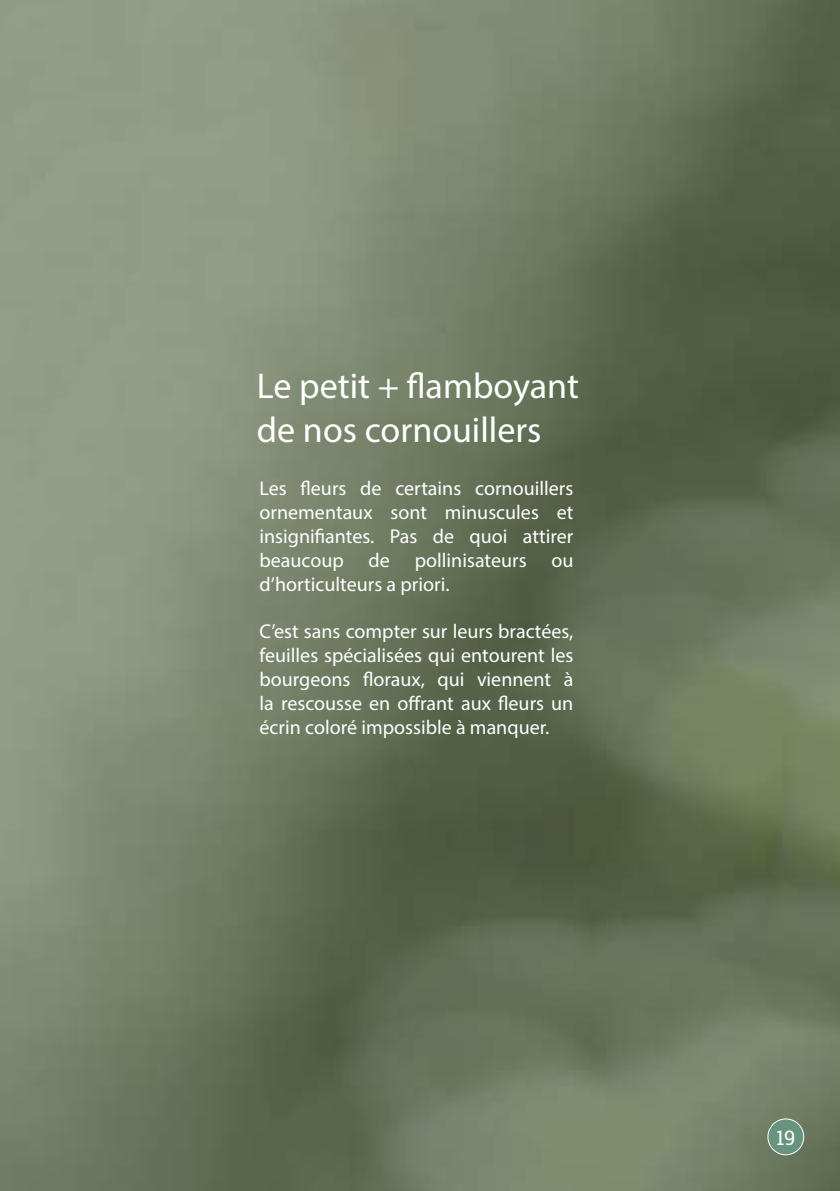
<style>
.page{position:relative;width:840px;height:1191px;background:#fff}
.page>*{position:absolute;margin:0;border:0;box-sizing:border-box;transform-origin:0 0}
.t1{font:36px/43.2px "Myriad Pro";color:#fff}
.t2{font:20px/24px "Myriad Pro";color:#fff;text-align:justify}
.t3{font:20px "Roboto Slab";color:#fff}
</style>
<div class="page">
<img style="left:0;top:0;width:839px;height:1191px">
<div style="left:767px;top:1119px;width:36px;height:35px;background:#68937e;border-radius:50%"></div>
<div style="left:767px;top:1118px;width:36px;height:37px;border:1px solid #fff;border-radius:50%"></div>
<h1 class="t1" style="left:257px;top:364px;width:323px">Le petit + flamboyant de nos cornouillers</h1>
<p class="t2" style="left:259px;top:476px;width:315px">Les fleurs de certains cornouillers ornementaux sont minuscules et insignifiantes. Pas de quoi attirer beaucoup de pollinisateurs ou d’horticulteurs a priori.</p>
<p class="t2" style="left:259px;top:618px;width:315px">C’est sans compter sur leurs bractées, feuilles spécialisées qui entourent les bourgeons floraux, qui viennent à la rescousse en offrant aux fleurs un écrin coloré impossible à manquer.</p>
<p class="t3" style="left:775px;top:1123px;width:21px">19</p>
</div>
